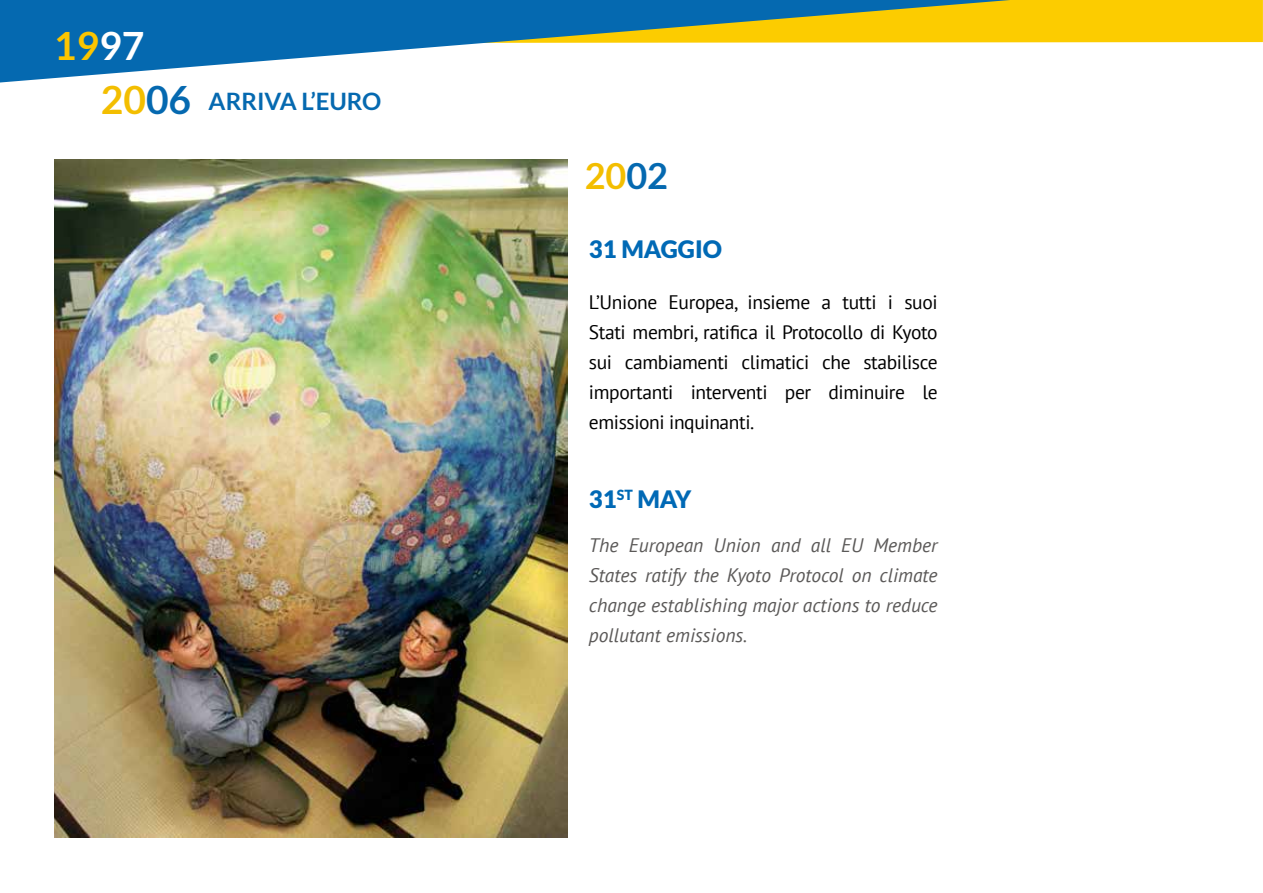
<style>
.page{position:relative;width:1263px;height:893px;background:#fff}
.page>*{position:absolute;margin:0;border:0;box-sizing:border-box;transform-origin:0 0}
.t1{font:700 39px "Lato";color:#fcc500}
.t2{font:700 36px "Lato";color:#f3be00}
.t3{font:700 24px "Lato";color:#0569b0}
.t4{font:900 24px "Lato";color:#0069b5}
.t5{font:19.5px/30px "PT Sans";letter-spacing:-.02em;color:#000;text-align:justify}
.t6{font:italic 19.5px/30px "PT Sans";color:#5b5958;text-align:justify}
.s1{color:#fff}
.s2{font-size:39px;color:#f3be00}
.s3{font-size:39px}
.s4{color:#0569b0}
</style>
<div class="page">
<img style="left:54px;top:160px;width:514px;height:678px">
<div style="left:1010px;top:0;width:252px;height:43px;background:#fccc00"></div>
<svg style="left:0;top:0;width:1010px;height:83px"></svg>
<svg style="left:1262px;top:0;width:1px;height:43px"></svg>
<h1 class="t1" style="left:54px;top:24px;width:92px">19<span class="s1">97</span></h1>
<p class="t3" style="left:101px;top:87px;width:282px"><span class="s2">20</span><span class="s3">06</span> ARRIVA L’EURO</p>
<h2 class="t2" style="left:585px;top:155px;width:85px">20<span class="s4">02</span></h2>
<p class="t4" style="left:589px;top:235px;width:135px">31 MAGGIO</p>
<p class="t5" style="left:589px;top:286px;width:350px">L’Unione Europea, insieme a tutti i suoi Stati membri, ratifica il Protocollo di Kyoto sui cambiamenti climatici che stabilisce importanti interventi per diminuire le emissioni inquinanti.</p>
<p class="t4" style="left:589px;top:486px;width:104px">31<sup>ST</sup> MAY</p>
<p class="t6" style="left:589px;top:529px;width:350px">The European Union and all EU Member States ratify the Kyoto Protocol on climate change establishing major actions to reduce pollutant emissions.</p>
</div>
